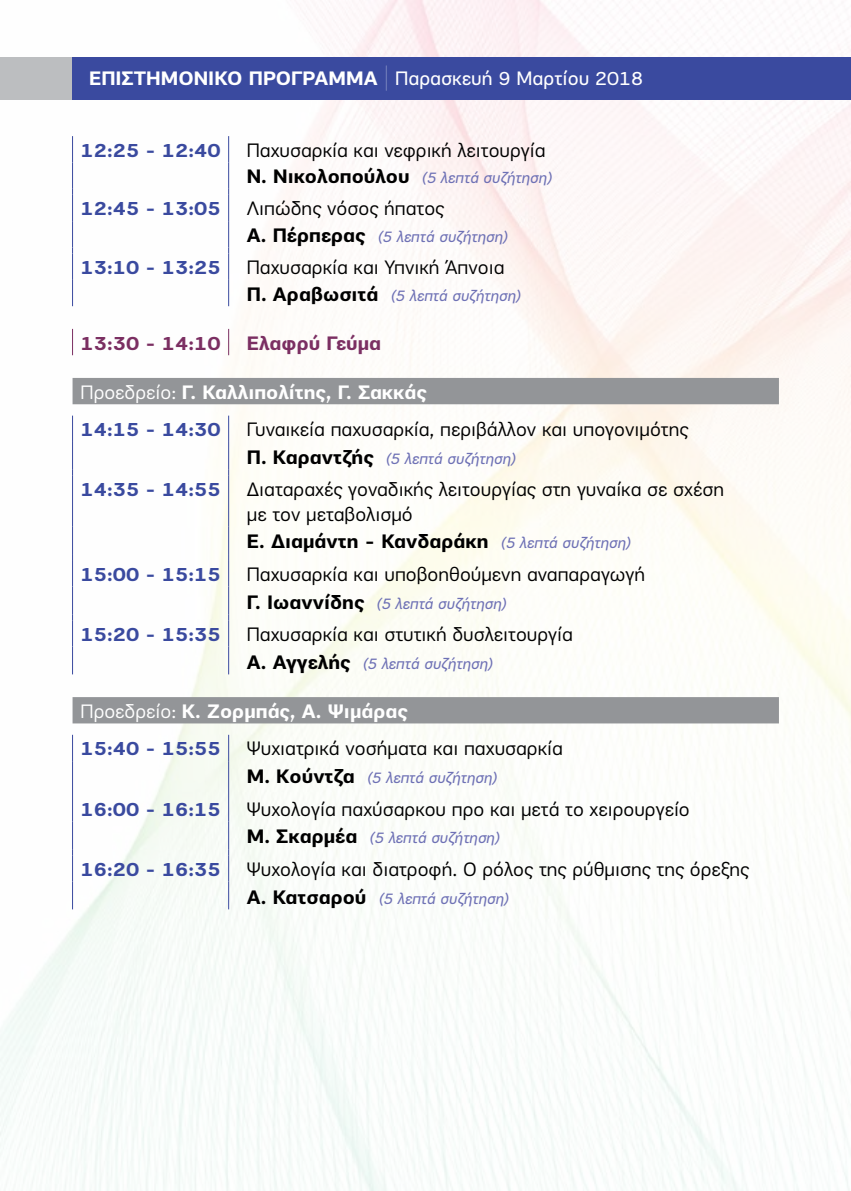
<style>
.page{position:relative;width:851px;height:1191px;background:#fff}
.page>*{position:absolute;margin:0;border:0;box-sizing:border-box;transform-origin:0 0}
.t1{font:20px/24px "PF Encore Sans Pro";color:#000}
.t2{font:700 20px/37.6px "PF Encore Sans Pro";color:#fff}
.t3{font:700 20px "PF Encore Sans Pro";color:#3a4a9f}
.t4{font:700 20px "PF Encore Sans Pro";color:#000}
.t5{font:700 20px "PF Encore Sans Pro";color:#7b2f62}
.t6{font:italic 16px "PF Encore Sans Pro";color:#6e71b5}
.s1{font-weight:100;font-size:30px}
.s2{font-weight:400}
.s3{font-weight:700;font-style:normal;font-size:20px;color:#000}
.s4{color:#3a4a9f}
.s5{font-weight:400;font-style:italic;font-size:16px;color:#6e71b5}
</style>
<div class="page">
<img style="left:0;top:0;width:850px;height:1191px">
<div style="left:0;top:58px;width:184px;height:42px;background:#bcbec0"></div>
<svg style="left:72px;top:378px;width:706px;height:345px"></svg>
<svg style="left:72px;top:136px;width:1px;height:170px"></svg>
<svg style="left:228px;top:136px;width:1px;height:170px"></svg>
<svg style="left:72px;top:329px;width:1px;height:26px"></svg>
<svg style="left:228px;top:329px;width:1px;height:26px"></svg>
<svg style="left:72px;top:415px;width:1px;height:61px"></svg>
<svg style="left:228px;top:415px;width:1px;height:61px"></svg>
<hr style="left:72px;top:476px;width:1px;height:50px;background:#3a4a9f">
<hr style="left:228px;top:476px;width:1px;height:50px;background:#3a4a9f">
<svg style="left:72px;top:526px;width:1px;height:148px"></svg>
<svg style="left:228px;top:526px;width:1px;height:148px"></svg>
<svg style="left:72px;top:735px;width:1px;height:174px"></svg>
<svg style="left:228px;top:735px;width:1px;height:174px"></svg>
<div style="left:72px;top:58px;width:778px;height:42px;background:#3a4a9f"></div>
<p class="t2" style="left:89px;top:60px;width:555px">ΕΠΙΣΤΗΜΟΝΙΚΟ ΠΡΟΓΡΑΜΜΑ <span class="s1">|</span> <span class="s2">Παρασκευή 9 Μαρτίου 2018</span></p>
<p class="t3" style="left:80px;top:137px;width:141px">12:25 - 12:40</p>
<p class="t1" style="left:247px;top:138px;width:300px">Παχυσαρκία και νεφρική λειτουργία</p>
<p class="t6" style="left:247px;top:168px;width:307px"><span class="s3">Ν. Νικολοπούλου</span> (5 λεπτά συζήτηση)</p>
<p class="t3" style="left:80px;top:196px;width:141px">12:45 - 13:05</p>
<p class="t1" style="left:247px;top:197px;width:199px">Λιπώδης νόσος ήπατος</p>
<p class="t6" style="left:247px;top:227px;width:263px"><span class="s3">Α. Πέρπερας</span> (5 λεπτά συζήτηση)</p>
<p class="t3" style="left:80px;top:255px;width:141px">13:10 - 13:25</p>
<p class="t1" style="left:247px;top:255px;width:259px">Παχυσαρκία και Υπνική Άπνοια</p>
<p class="t6" style="left:247px;top:285px;width:276px"><span class="s3">Π. Αραβωσιτά</span> (5 λεπτά συζήτηση)</p>
<p class="t5" style="left:80px;top:330px;width:141px">13:30 - 14:10</p>
<p class="t5" style="left:247px;top:330px;width:136px">Ελαφρύ Γεύμα</p>
<p class="t2" style="left:80px;top:373px;width:347px"><span class="s2">Προεδρείο:</span> Γ. Καλλιπολίτης, Γ. Σακκάς<br><span class="s4">14:15 - 14:30</span></p>
<p class="t1" style="left:247px;top:418px;width:443px">Γυναικεία παχυσαρκία, περιβάλλον και υπογονιμότης</p>
<p class="t6" style="left:247px;top:449px;width:271px"><span class="s3">Π. Καραντζής</span> (5 λεπτά συζήτηση)</p>
<p class="t3" style="left:80px;top:477px;width:141px">14:35 - 14:55</p>
<p class="t1" style="left:247px;top:478px;width:478px">Διαταραχές γοναδικής λειτουργίας στη γυναίκα σε σχέση με τον μεταβολισμό</p>
<p class="t4" style="left:247px;top:528px;width:386px">Ε. Διαμάντη - Κανδαράκη <span class="s5">(5 λεπτά συζήτηση)</span></p>
<p class="t3" style="left:80px;top:561px;width:141px">15:00 - 15:15</p>
<p class="t1" style="left:247px;top:562px;width:400px">Παχυσαρκία και υποβοηθούμενη αναπαραγωγή</p>
<p class="t6" style="left:247px;top:593px;width:261px"><span class="s3">Γ. Ιωαννίδης</span> (5 λεπτά συζήτηση)</p>
<p class="t3" style="left:80px;top:621px;width:141px">15:20 - 15:35</p>
<p class="t1" style="left:247px;top:622px;width:327px">Παχυσαρκία και στυτική δυσλειτουργία</p>
<p class="t6" style="left:247px;top:654px;width:248px"><span class="s3">Α. Αγγελής</span> (5 λεπτά συζήτηση)</p>
<p class="t2" style="left:80px;top:692px;width:328px"><span class="s2">Προεδρείο:</span> Κ. Ζορμπάς, Α. Ψιμάρας<br><span class="s4">15:40 - 15:55</span></p>
<p class="t1" style="left:247px;top:737px;width:317px">Ψυχιατρικά νοσήματα και παχυσαρκία</p>
<p class="t6" style="left:247px;top:768px;width:252px"><span class="s3">Μ. Κούντζα</span> (5 λεπτά συζήτηση)</p>
<p class="t3" style="left:80px;top:796px;width:141px">16:00 - 16:15</p>
<p class="t1" style="left:247px;top:797px;width:444px">Ψυχολογία παχύσαρκου προ και μετά το χειρουργείο</p>
<p class="t6" style="left:247px;top:828px;width:254px"><span class="s3">Μ. Σκαρμέα</span> (5 λεπτά συζήτηση)</p>
<p class="t3" style="left:80px;top:856px;width:141px">16:20 - 16:35</p>
<p class="t1" style="left:247px;top:857px;width:504px">Ψυχολογία και διατροφή. Ο ρόλος της ρύθμισης της όρεξης</p>
<p class="t6" style="left:247px;top:888px;width:264px"><span class="s3">Α. Κατσαρού</span> (5 λεπτά συζήτηση)</p>
</div>
